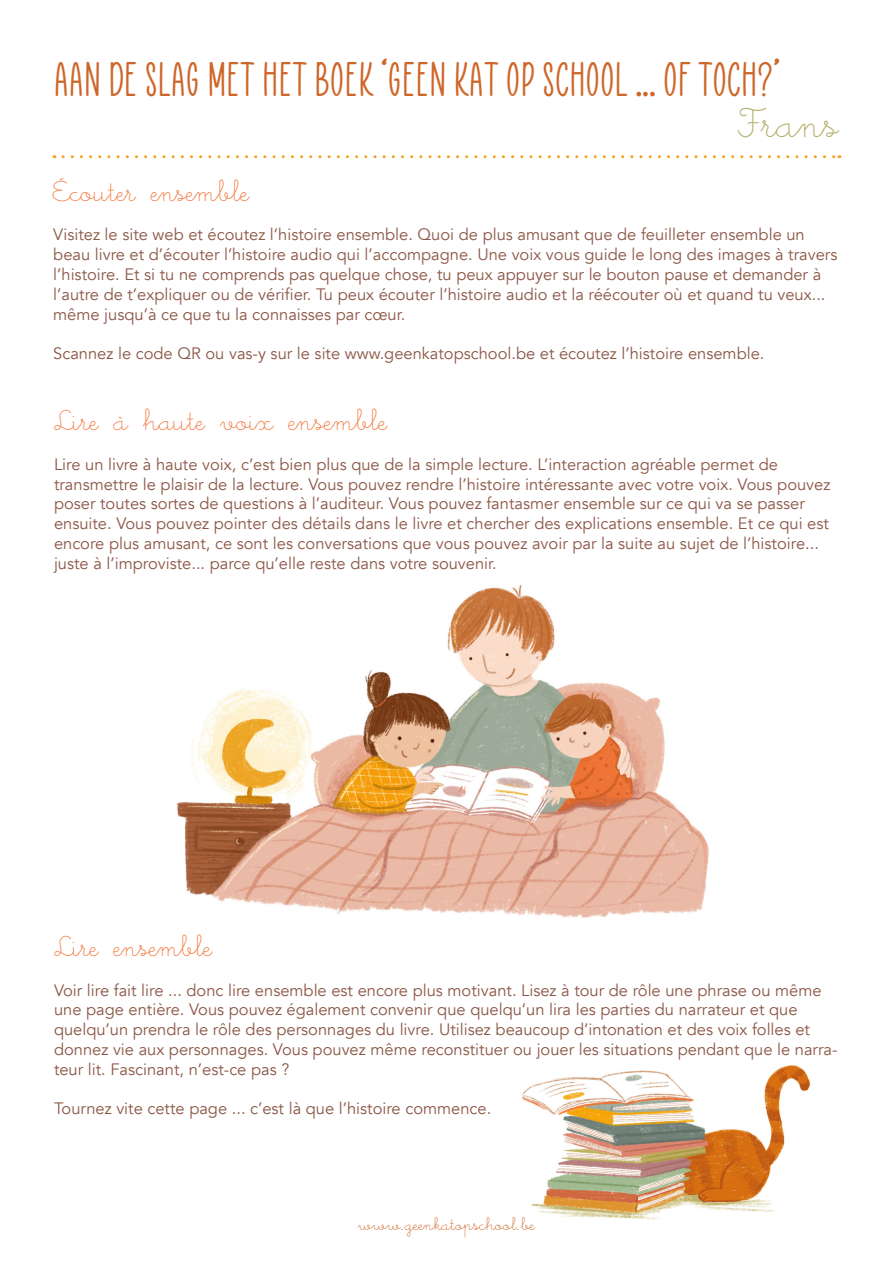
<style>
.page{position:relative;width:893px;height:1263px;background:#fff}
.page>*{position:absolute;margin:0;border:0;box-sizing:border-box;transform-origin:0 0}
.t1{font:49.5px "Paper Flowers";color:#ce6629}
.t2{font:45px "Little School";color:#b5b270}
.t3{font:30px "Little School";color:#f47b40}
.t4{font:18px "Little School";color:#ce6629}
.t5{font:16.5px/19.8px "Avenir";color:#8c5746}
</style>
<div class="page">
<img style="left:522px;top:1065px;width:289px;height:155px">
<img style="left:176px;top:585px;width:533px;height:333px">
<svg style="left:63px;top:155px;width:777px;height:3px"></svg>
<p class="t1" style="left:54px;top:54px;width:728px">AAN DE SLAG MET HET BOEK ‘GEEN KAT OP SCHOOL ... OF TOCH?’</p>
<p class="t2" style="left:738px;top:102px;width:102px">Frans</p>
<p class="t3" style="left:53px;top:177px;width:198px">Écouter ensemble</p>
<p class="t5" style="left:53px;top:225px;width:786px">Visitez le site web et écoutez l’histoire ensemble. Quoi de plus amusant que de feuilleter ensemble un beau livre et d’écouter l’histoire audio qui l’accompagne. Une voix vous guide le long des images à travers l’histoire. Et si tu ne comprends pas quelque chose, tu peux appuyer sur le bouton pause et demander à l’autre de t’expliquer ou de vérifier. Tu peux écouter l’histoire audio et la réécouter où et quand tu veux... même jusqu’à ce que tu la connaisses par cœur.</p>
<p class="t5" style="left:53px;top:344px;width:713px">Scannez le code QR ou vas-y sur le site www.geenkatopschool.be et écoutez l’histoire ensemble.</p>
<p class="t3" style="left:54px;top:407px;width:335px">Lire à haute voix ensemble</p>
<p class="t5" style="left:54px;top:454px;width:778px">Lire un livre à haute voix, c’est bien plus que de la simple lecture. L’interaction agréable permet de transmettre le plaisir de la lecture. Vous pouvez rendre l’histoire intéressante avec votre voix. Vous pouvez poser toutes sortes de questions à l’auditeur. Vous pouvez fantasmer ensemble sur ce qui va se passer ensuite. Vous pouvez pointer des détails dans le livre et chercher des explications ensemble. Et ce qui est encore plus amusant, ce sont les conversations que vous pouvez avoir par la suite au sujet de l’histoire... juste à l’improviste... parce qu’elle reste dans votre souvenir.</p>
<p class="t3" style="left:54px;top:932px;width:160px">Lire ensemble</p>
<p class="t5" style="left:54px;top:980px;width:785px">Voir lire fait lire ... donc lire ensemble est encore plus motivant. Lisez à tour de rôle une phrase ou même une page entière. Vous pouvez également convenir que quelqu’un lira les parties du narrateur et que quelqu’un prendra le rôle des personnages du livre. Utilisez beaucoup d’intonation et des voix folles et donnez vie aux personnages. Vous pouvez même reconstituer ou jouer les situations pendant que le narra&shy;teur lit. Fascinant, n’est-ce pas ?</p>
<p class="t5" style="left:54px;top:1099px;width:439px">Tournez vite cette page ... c’est là que l’histoire commence.</p>
<p class="t4" style="left:358px;top:1216px;width:179px">www.geenkatopschool.be</p>
</div>
